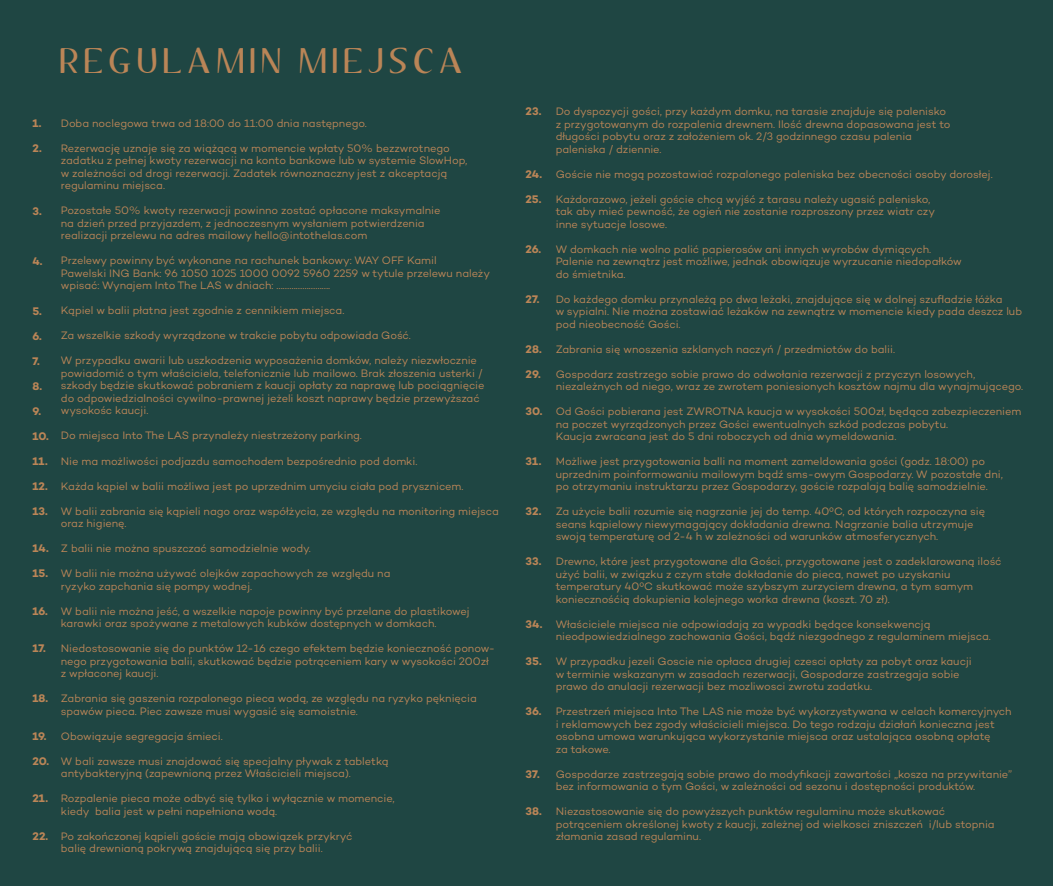
<style>
.page{position:relative;width:1053px;height:886px;background:#fff}
.page>*{position:absolute;margin:0;border:0;box-sizing:border-box;transform-origin:0 0}
.t1{font:31.25px "Aubrey";letter-spacing:.2em;color:#ba8557}
.t2{font:700 11.25px "Campton";letter-spacing:.005em;color:#ba8557}
.t3{font:11px/12.5px "Campton";letter-spacing:-.005em;color:#ba8557}
.t4{font:11px "Campton";letter-spacing:-.03em;color:#ba8557}
</style>
<div class="page">
<div style="left:0;top:0;width:1052px;height:886px;background:#1f4643"></div>
<p class="t1" style="left:61px;top:45px;width:404px">REGULAMIN MIEJSCA</p>
<p class="t2" style="left:32px;top:116px;width:11px">1.</p>
<p class="t2" style="left:32px;top:141px;width:11px">2.</p>
<p class="t2" style="left:32px;top:204px;width:11px">3.</p>
<p class="t2" style="left:32px;top:254px;width:12px">4.</p>
<p class="t2" style="left:32px;top:304px;width:11px">5.</p>
<p class="t2" style="left:32px;top:329px;width:11px">6.</p>
<p class="t2" style="left:32px;top:354px;width:9px">7.</p>
<p class="t2" style="left:32px;top:379px;width:11px">8.</p>
<p class="t2" style="left:32px;top:404px;width:10px">9.</p>
<p class="t2" style="left:32px;top:429px;width:18px">10.</p>
<p class="t2" style="left:32px;top:454px;width:17px">11.</p>
<p class="t2" style="left:32px;top:479px;width:17px">12.</p>
<p class="t2" style="left:32px;top:504px;width:17px">13.</p>
<p class="t2" style="left:32px;top:541px;width:18px">14.</p>
<p class="t2" style="left:32px;top:566px;width:17px">15.</p>
<p class="t2" style="left:32px;top:604px;width:17px">16.</p>
<p class="t2" style="left:32px;top:641px;width:15px">17.</p>
<p class="t2" style="left:32px;top:691px;width:17px">18.</p>
<p class="t2" style="left:32px;top:729px;width:16px">19.</p>
<p class="t2" style="left:32px;top:754px;width:18px">20.</p>
<p class="t2" style="left:32px;top:791px;width:17px">21.</p>
<p class="t2" style="left:32px;top:829px;width:17px">22.</p>
<p class="t3" style="left:61px;top:117px;width:307px">Doba noclegowa trwa od 18:00 do 11:00 dnia następnego.</p>
<p class="t3" style="left:61px;top:142px;width:390px">Rezerwację uznaje się za wiążącą w momencie wpłaty 50% bezzwrotnego</p>
<p class="t3" style="left:61px;top:154px;width:408px">zadatku z pełnej kwoty rezerwacji na konto bankowe lub w systemie SlowHop, w zależności od drogi rezerwacji. Zadatek równoznaczny jest z akceptacją regulaminu miejsca.</p>
<p class="t3" style="left:61px;top:204px;width:381px">Pozostałe 50% kwoty rezerwacji powinno zostać opłacone maksymalnie</p>
<p class="t3" style="left:61px;top:217px;width:365px">na dzień przed przyjazdem, z jednoczesnym wysłaniem potwierdzenia realizacji przelewu na adres mailowy hello@intothelas.com</p>
<p class="t3" style="left:61px;top:254px;width:430px">Przelewy powinny być wykonane na rachunek bankowy: WAY OFF Kamil<br>Pawelski ING Bank: 96 1050 1025 1000 0092 5960 2259 w tytule przelewu należy wpisać: Wynajem Into The LAS w dniach: …………………….</p>
<p class="t3" style="left:61px;top:304px;width:285px">Kąpiel w balii płatna jest zgodnie z cennikiem miejsca.</p>
<p class="t3" style="left:61px;top:329px;width:351px">Za wszelkie szkody wyrządzone w trakcie pobytu odpowiada Gość.</p>
<p class="t3" style="left:61px;top:354px;width:425px">W przypadku awarii lub uszkodzenia wyposażenia domków, należy niezwłocznie powiadomić o tym właściciela, telefonicznie lub mailowo. Brak złoszenia usterki / szkody będzie skutkować pobraniem z kaucji opłaty za naprawę lub pociągnięcie do odpowiedzialności cywilno-prawnej jeżeli koszt naprawy będzie przewyższać wysokośc kaucji.</p>
<p class="t3" style="left:61px;top:429px;width:302px">Do miejsca Into The LAS przynależy niestrzeżony parking.</p>
<p class="t3" style="left:61px;top:454px;width:358px">Nie ma możliwości podjazdu samochodem bezpośrednio pod domki.</p>
<p class="t3" style="left:61px;top:479px;width:404px">Każda kąpiel w balii możliwa jest po uprzednim umyciu ciała pod prysznicem.</p>
<p class="t3" style="left:61px;top:504px;width:439px">W balii zabrania się kąpieli nago oraz współżycia, ze względu na monitoring miejsca oraz higienę.</p>
<p class="t3" style="left:61px;top:542px;width:251px">Z balii nie można spuszczać samodzielnie wody.</p>
<p class="t3" style="left:61px;top:567px;width:331px">W balii nie można używać olejków zapachowych ze względu na ryzyko zapchania się pompy wodnej.</p>
<p class="t3" style="left:61px;top:604px;width:410px">W balii nie można jeść, a wszelkie napoje powinny być przelane do plastikowej</p>
<p class="t3" style="left:61px;top:617px;width:377px">karawki oraz spożywane z metalowych kubków dostępnych w domkach.</p>
<p class="t3" style="left:61px;top:642px;width:435px">Niedostosowanie się do punktów 12-16 czego efektem będzie konieczność ponow&shy;nego przygotowania balii, skutkować będzie potrąceniem kary w wysokości 200zł</p>
<p class="t3" style="left:61px;top:667px;width:99px">z wpłaconej kaucji.</p>
<p class="t3" style="left:61px;top:692px;width:417px">Zabrania się gaszenia rozpalonego pieca wodą, ze względu na ryzyko pęknięcia spawów pieca. Piec zawsze musi wygasić się samoistnie.</p>
<p class="t3" style="left:61px;top:729px;width:163px">Obowiązuje segregacja śmieci.</p>
<p class="t3" style="left:61px;top:754px;width:329px">W bali zawsze musi znajdować się specjalny pływak z tabletką</p>
<p class="t3" style="left:61px;top:767px;width:291px">antybakteryjną (zapewnioną przez Właścicieli miejsca).</p>
<p class="t3" style="left:61px;top:792px;width:335px">Rozpalenie pieca może odbyć się tylko i wyłącznie w momencie,</p>
<p class="t3" style="left:61px;top:804px;width:218px">kiedy balia jest w pełni napełniona wodą.</p>
<p class="t3" style="left:61px;top:829px;width:293px">Po zakończonej kąpieli goście mają obowiązek przykryć</p>
<p class="t3" style="left:61px;top:842px;width:263px">balię drewnianą pokrywą znajdującą się przy balii.</p>
<p class="t2" style="left:525px;top:104px;width:17px">23.</p>
<p class="t2" style="left:525px;top:167px;width:18px">24.</p>
<p class="t2" style="left:525px;top:192px;width:17px">25.</p>
<p class="t2" style="left:525px;top:242px;width:17px">26.</p>
<p class="t2" style="left:525px;top:292px;width:15px">27.</p>
<p class="t2" style="left:525px;top:342px;width:18px">28.</p>
<p class="t2" style="left:525px;top:367px;width:17px">29.</p>
<p class="t2" style="left:525px;top:404px;width:18px">30.</p>
<p class="t2" style="left:525px;top:454px;width:17px">31.</p>
<p class="t2" style="left:525px;top:504px;width:17px">32.</p>
<p class="t2" style="left:525px;top:554px;width:17px">33.</p>
<p class="t2" style="left:525px;top:617px;width:18px">34.</p>
<p class="t2" style="left:525px;top:654px;width:18px">35.</p>
<p class="t2" style="left:525px;top:704px;width:17px">36.</p>
<p class="t2" style="left:525px;top:767px;width:16px">37.</p>
<p class="t2" style="left:525px;top:804px;width:18px">38.</p>
<p class="t3" style="left:555px;top:105px;width:396px">Do dyspozycji gości, przy każdym domku, na tarasie znajduje się palenisko z przygotowanym do rozpalenia drewnem. Ilość drewna dopasowana jest to długości pobytu oraz z założeniem ok. 2/3 godzinnego czasu palenia paleniska / dziennie.</p>
<p class="t3" style="left:555px;top:167px;width:438px">Goście nie mogą pozostawiać rozpalonego paleniska bez obecności osoby dorosłej.</p>
<p class="t3" style="left:555px;top:192px;width:376px">Każdorazowo, jeżeli goście chcą wyjść z tarasu należy ugasić palenisko,</p>
<p class="t3" style="left:555px;top:205px;width:381px">tak aby mieć pewność, że ogień nie zostanie rozproszony przez wiatr czy</p>
<p class="t3" style="left:555px;top:217px;width:113px">inne sytuacje losowe.</p>
<p class="t3" style="left:555px;top:242px;width:377px">W domkach nie wolno palić papierosów ani innych wyrobów dymiących.</p>
<p class="t3" style="left:555px;top:255px;width:407px">Palenie na zewnątrz jest możliwe, jednak obowiązuje wyrzucanie niedopałków</p>
<p class="t3" style="left:555px;top:267px;width:71px">do śmietnika.</p>
<p class="t3" style="left:555px;top:292px;width:468px">Do każdego domku przynależą po dwa leżaki, znajdujące się w dolnej szufladzie łóżka<br>w sypialni. Nie można zostawiać leżaków na zewnątrz w momencie kiedy pada deszcz lub pod nieobecność Gości.</p>
<p class="t3" style="left:555px;top:342px;width:341px">Zabrania się wnoszenia szklanych naczyń / przedmiotów do balii.</p>
<p class="t3" style="left:555px;top:367px;width:469px">Gospodarz zastrzego sobie prawo do odwołania rezerwacji z przyczyn losowych, niezależnych od niego, wraz ze zwrotem poniesionych kosztów najmu dla wynajmującego.</p>
<p class="t3" style="left:555px;top:405px;width:467px">Od Gości pobierana jest ZWROTNA kaucja w wysokości 500zł, będąca zabezpieczeniem na poczet wyrządzonych przez Gości ewentualnych szkód podczas pobytu.</p>
<p class="t3" style="left:555px;top:430px;width:342px">Kaucja zwracana jest do 5 dni roboczych od dnia wymeldowania.</p>
<p class="t3" style="left:555px;top:455px;width:431px">Możliwe jest przygotowania balli na moment zameldowania gości (godz. 18:00) po</p>
<p class="t3" style="left:555px;top:467px;width:448px">uprzednim poinformowaniu mailowym bądź sms-owym Gospodarzy. W pozostałe dni, po otrzymaniu instruktarzu przez Gospodarzy, goście rozpalają balię samodzielnie.</p>
<p class="t3" style="left:555px;top:505px;width:431px">Za użycie balii rozumie się nagrzanie jej do temp. 400C, od których rozpoczyna się seans kąpielowy niewymagający dokładania drewna. Nagrzanie balia utrzymuje swoją temperaturę od 2-4 h w zależności od warunków atmosferycznych.</p>
<p class="t3" style="left:555px;top:555px;width:447px">Drewno, które jest przygotowane dla Gości, przygotowane jest o zadeklarowaną ilość użyć balii, w związku z czym stałe dokładanie do pieca, nawet po uzyskaniu temperatury 400C skutkować może szybszym zurzyciem drewna, a tym samym koniecznośćią dokupienia kolejnego worka drewna (koszt. 70 zł).</p>
<p class="t3" style="left:555px;top:617px;width:376px">Właściciele miejsca nie odpowiadają za wypadki będące konsekwencją</p>
<p class="t3" style="left:555px;top:630px;width:436px">nieodpowiedzialnego zachowania Gości, bądź niezgodnego z regulaminem miejsca.</p>
<p class="t3" style="left:555px;top:655px;width:417px">W przypadku jezeli Goscie nie opłaca drugiej czesci opłaty za pobyt oraz kaucji</p>
<p class="t3" style="left:555px;top:667px;width:405px">w terminie wskazanym w zasadach rezerwacji, Gospodarze zastrzegaja sobie</p>
<p class="t3" style="left:555px;top:680px;width:318px">prawo do anulacji rezerwacji bez mozliwosci zwrotu zadatku.</p>
<p class="t3" style="left:555px;top:705px;width:457px">Przestrzeń miejsca Into The LAS nie może być wykorzystywana w celach komercyjnych</p>
<p class="t3" style="left:555px;top:717px;width:440px">i reklamowych bez zgody właścicieli miejsca. Do tego rodzaju działań konieczna jest</p>
<p class="t3" style="left:555px;top:730px;width:436px">osobna umowa warunkująca wykorzystanie miejsca oraz ustalająca osobną opłatę</p>
<p class="t4" style="left:555px;top:742px;width:56px">za takowe.</p>
<p class="t3" style="left:555px;top:767px;width:458px">Gospodarze zastrzegają sobie prawo do modyfikacji zawartości „kosza na przywitanie” bez informowania o tym Gości, w zależności od sezonu i dostępności produktów.</p>
<p class="t3" style="left:555px;top:805px;width:440px">Niezastosowanie się do powyższych punktów regulaminu może skutkować potrąceniem określonej kwoty z kaucji, zależnej od wielkosci zniszczeń i/lub stopnia złamania zasad regulaminu.</p>
</div>
